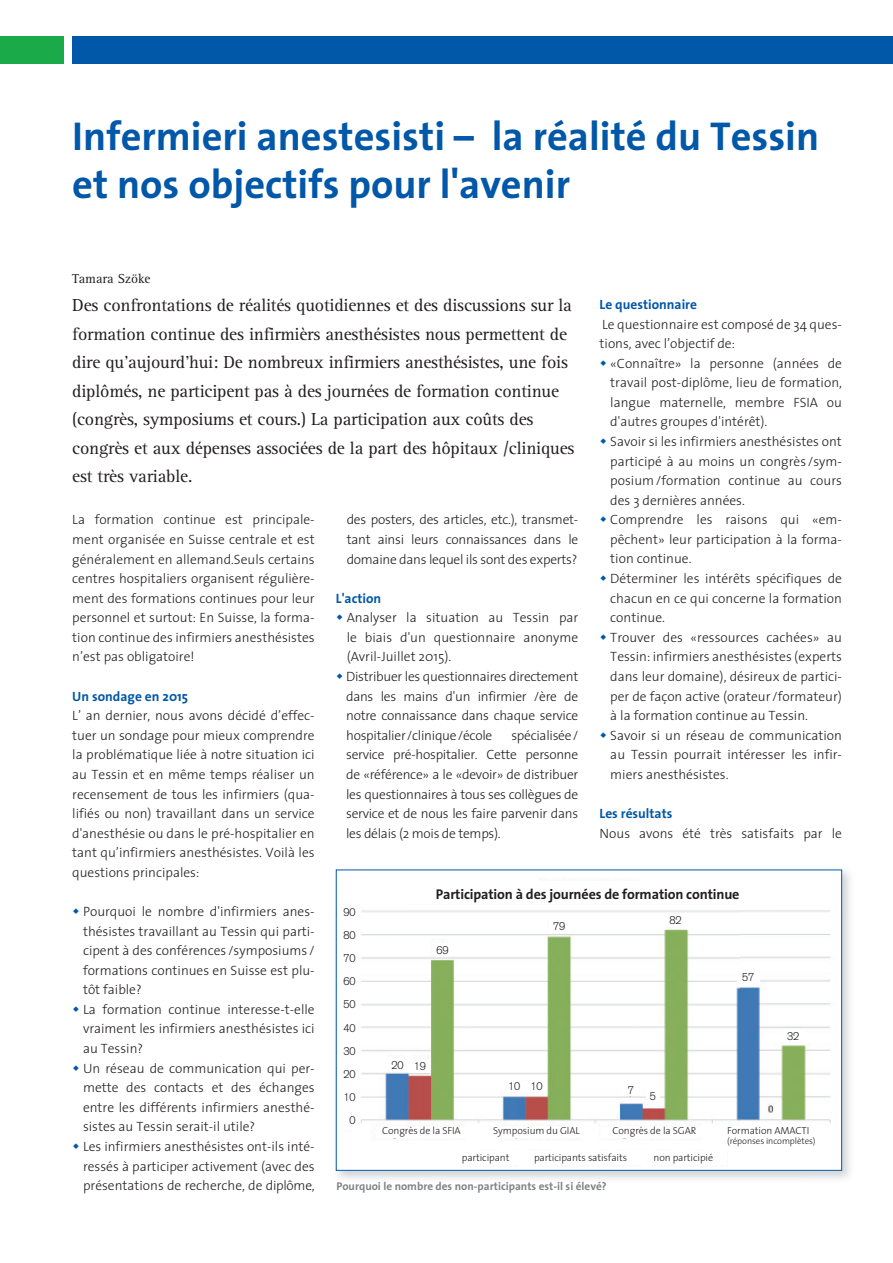
<style>
.page{position:relative;width:893px;height:1263px;background:#fff}
.page>*{position:absolute;margin:0;border:0;box-sizing:border-box;transform-origin:0 0}
.t1{font:700 40.5px/48px "The Sans";color:#0157a8}
.t2{font:18px/28.5px "Rotis Serif";letter-spacing:-.01em;color:#231f20}
.t3{font:700 14.1px "The Sans";letter-spacing:-.01em;color:#231f20}
.t4{font:300 13.5px/19.6px "The Sans";color:#231f20;text-align:justify}
.t5{font:300 13.5px/19.5px "The Sans";letter-spacing:-.02em;color:#231f20}
.t6{font:700 13.5px "The Sans";color:#0157a8}
.t7{font:13.5px "Rotis Serif";color:#231f20}
.t8{font:700 11.25px "The Sans";color:#808285}
.t9{font:300 10.95px/23.2px "Akzidenz Grotesk";letter-spacing:-.005em;color:#231f20;text-align:center}
.t10{font:300 10.2px "The Sans";letter-spacing:-.01em;color:#231f20}
.t11{font:300 9px "The Sans";letter-spacing:-.01em;color:#231f20}
</style>
<div class="page">
<div style="left:0;top:36px;width:64px;height:27px;background:#1aaa4a"></div>
<div style="left:72px;top:36px;width:821px;height:27px;background:#0157a8"></div>
<img style="left:335px;top:869px;width:515px;height:49px">
<img style="left:803px;top:918px;width:47px;height:261px">
<img style="left:338px;top:872px;width:502px;height:297px">
<div style="left:336px;top:870px;width:506px;height:301px;border:1px solid #0157a8"></div>
<div style="left:405px;top:881px;width:365px;height:27px;background:#fff"></div>
<div style="left:376px;top:1127px;width:91px;height:11px;background:#fff"></div>
<div style="left:491px;top:1127px;width:91px;height:11px;background:#fff"></div>
<div style="left:601px;top:1127px;width:107px;height:11px;background:#fff"></div>
<div style="left:727px;top:1127px;width:98px;height:24px;background:#fff"></div>
<div style="left:450px;top:1150px;width:71px;height:15px;background:#fff"></div>
<div style="left:521px;top:1150px;width:119px;height:15px;background:#fff"></div>
<div style="left:640px;top:1150px;width:87px;height:15px;background:#fff"></div>
<div style="left:338px;top:908px;width:18px;height:222px;background:#fff"></div>
<div style="left:386px;top:1058px;width:23px;height:14px;background:#fff"></div>
<div style="left:503px;top:1081px;width:23px;height:11px;background:#fff"></div>
<div style="left:409px;top:1060px;width:21px;height:12px;background:#fff"></div>
<div style="left:526px;top:1081px;width:21px;height:11px;background:#fff"></div>
<div style="left:620px;top:1085px;width:21px;height:11px;background:#fff"></div>
<div style="left:646px;top:1090px;width:14px;height:11px;background:#fff"></div>
<div style="left:432px;top:944px;width:21px;height:12px;background:#fff"></div>
<div style="left:549px;top:920px;width:21px;height:12px;background:#fff"></div>
<div style="left:665px;top:914px;width:21px;height:12px;background:#fff"></div>
<div style="left:737px;top:971px;width:22px;height:12px;background:#fff"></div>
<div style="left:782px;top:1030px;width:22px;height:12px;background:#fff"></div>
<h1 class="t1" style="left:72px;top:112px;width:748px">Infermieri anestesisti – la réalité du Tessin et nos objectifs pour l'avenir</h1>
<p class="t7" style="left:72px;top:271px;width:80px">Tamara Szöke</p>
<p class="t2" style="left:72px;top:292px;width:504px">Des confrontations de réalités quotidiennes et des discussions sur la formation continue des infirmièrs anesthésistes nous permettent de dire qu’aujourd'hui: De nombreux infirmiers anesthésistes, une fois diplômés, ne participent pas à des journées de formation continue (congrès, symposiums et cours.) La participation aux coûts des congrès et aux dépenses associées de la part des hôpitaux /cliniques est très variable.</p>
<p class="t6" style="left:600px;top:293px;width:99px">Le questionnaire</p>
<p class="t4" style="left:600px;top:314px;width:244px">Le questionnaire est composé de 34 ques&shy;tions, avec l’objectif de:</p>
<p class="t4" style="left:610px;top:353px;width:233px;text-align:left">«Connaître» la personne (années de travail post-diplôme, lieu de formation, langue maternelle, membre FSIA ou d'autres groupes d'intérêt).<br>Savoir si les infirmiers anesthésistes ont participé à au moins un congrès /sym&shy;posium /formation continue au cours des 3 dernières années.<br>Comprendre les raisons qui «em&shy;pêchent» leur participation à la forma&shy;tion continue.<br>Déterminer les intérêts spécifiques de chacun en ce qui concerne la formation continue.<br>Trouver des «ressources cachées» au Tessin: infirmiers anesthésistes (experts dans leur domaine), désireux de partici&shy;per de façon active (orateur /formateur) à la formation continue au Tessin.<br>Savoir si un réseau de communication au Tessin pourrait intéresser les infir&shy;miers anesthésistes.</p>
<p class="t6" style="left:600px;top:802px;width:74px">Les résultats</p>
<p class="t4" style="left:600px;top:823px;width:244px">Nous avons été très satisfaits par le</p>
<p class="t4" style="left:347px;top:510px;width:233px">des posters, des articles, etc.), transmet&shy;tant ainsi leurs connaissances dans le domaine dans lequel ils sont des experts?</p>
<p class="t6" style="left:336px;top:587px;width:47px">L'action</p>
<p class="t5" style="left:346px;top:608px;width:234px">Analyser la situation au Tessin par le biais d'un questionnaire anonyme (Avril-Juillet 2015).<br>Distribuer les questionnaires directement dans les mains d'un infirmier /ère de notre connaissance dans chaque service hospitalier /clinique /école</p>
<p class="t4" style="left:72px;top:510px;width:244px">La formation continue est principale&shy;ment organisée en Suisse centrale et est généralement en allemand.Seuls certains centres hospitaliers organisent régulière&shy;ment des formations continues pour leur personnel et surtout: En Suisse, la forma&shy;tion continue des infirmiers anesthésistes n’est pas obligatoire!</p>
<p class="t6" style="left:72px;top:685px;width:117px">Un sondage en 2015</p>
<p class="t4" style="left:72px;top:705px;width:244px">L’ an dernier, nous avons décidé d’effec&shy;tuer un sondage pour mieux comprendre la problématique liée à notre situation ici au Tessin et en même temps réaliser un recensement de tous les infirmiers (qua&shy;lifiés ou non) travaillant dans un service d'anesthésie ou dans le pré-hospitalier en tant qu’infirmiers anesthésistes. Voilà les questions principales:</p>
<p class="t4" style="left:83px;top:901px;width:233px;text-align:left">Pourquoi le nombre d'infirmiers anes&shy;thésistes travaillant au Tessin qui parti&shy;cipent à des conférences /symposiums / formations continues en Suisse est plu&shy;tôt faible?<br>La formation continue interesse-t-elle vraiment les infirmiers anesthésistes ici au Tessin?<br>Un réseau de communication qui per&shy;mette des contacts et des échanges entre les différents infirmiers anesthé&shy;sistes au Tessin serait-il utile?<br>Les infirmiers anesthésistes ont-ils inté&shy;ressés à participer activement (avec des présentations de recherche, de diplôme,</p>
<p class="t4" style="left:346px;top:725px;width:234px;text-indent:165px">spécialisée / service pré-hospitalier. Cette personne de «référence» a le «devoir» de distribuer les questionnaires à tous ses collègues de service et de nous les faire parvenir dans les délais (2 mois de temps).</p>
<p class="t3" style="left:436px;top:883px;width:305px">Participation à des journées de formation continue</p>
<p class="t9" style="left:343px;top:900px;width:14px">90<br>80<br>70<br>60<br>50<br>40<br>30<br>20<br>10<br>0</p>
<p class="t9" style="left:670px;top:909px;width:14px">82</p>
<p class="t9" style="left:553px;top:915px;width:14px">79</p>
<p class="t9" style="left:436px;top:938px;width:14px">69</p>
<p class="t9" style="left:742px;top:965px;width:14px">57</p>
<p class="t9" style="left:787px;top:1024px;width:14px">32</p>
<p class="t9" style="left:391px;top:1053px;width:14px">20</p>
<p class="t9" style="left:414px;top:1055px;width:14px">19</p>
<p class="t9" style="left:508px;top:1075px;width:14px">10</p>
<p class="t9" style="left:531px;top:1075px;width:14px">10</p>
<p class="t9" style="left:628px;top:1079px;width:8px">7</p>
<p class="t9" style="left:650px;top:1084px;width:8px">5</p>
<p class="t10" style="left:382px;top:1122px;width:80px">Congrès de la SFIA</p>
<p class="t10" style="left:493px;top:1122px;width:88px">Symposium du GIAL</p>
<p class="t10" style="left:613px;top:1122px;width:85px">Congrès de la SGAR</p>
<p class="t10" style="left:727px;top:1122px;width:84px">Formation AMACTI</p>
<p class="t11" style="left:727px;top:1134px;width:90px">(réponses incomplètes)</p>
<p class="t10" style="left:462px;top:1149px;width:49px">participant</p>
<p class="t10" style="left:534px;top:1149px;width:95px">participants satisfaits</p>
<p class="t10" style="left:654px;top:1149px;width:61px">non participié</p>
<p class="t8" style="left:336px;top:1177px;width:272px">Pourquoi le nombre des non-participants est-il si élevé?</p>
</div>
